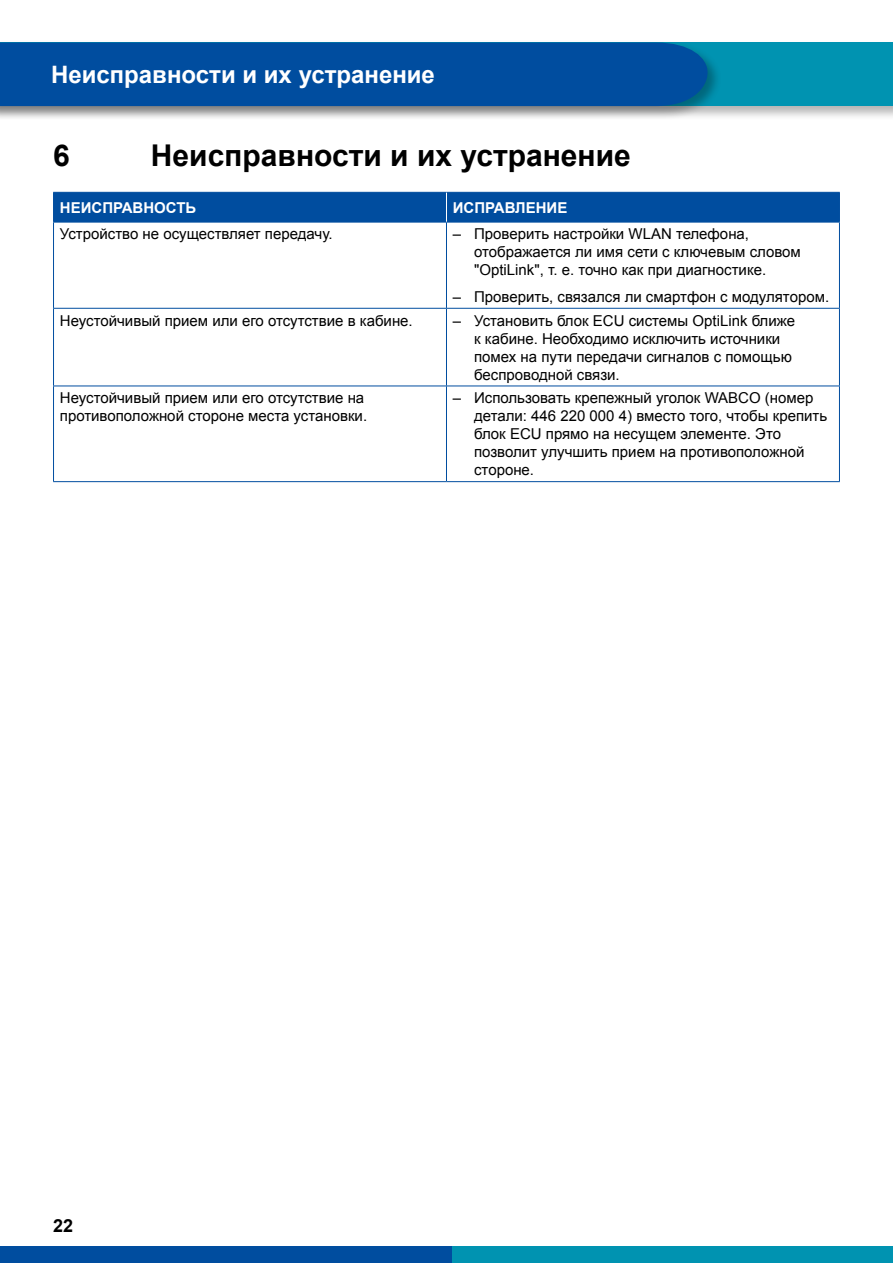
<style>
.page{position:relative;width:893px;height:1263px;background:#fff}
.page>*{position:absolute;margin:0;border:0;box-sizing:border-box;transform-origin:0 0}
.t1{font:700 30px "Arial";color:#000}
.t2{font:700 24px "Arial";color:#fff}
.t3{font:700 18px "Arial";color:#000}
.t4{font:15px/18px "Arial";color:#000}
.t5{font:700 15px "Arial";color:#fff}
</style>
<div class="page">
<div style="left:0;top:1246px;width:453px;height:17px;background:#004d9f"></div>
<div style="left:453px;top:1246px;width:440px;height:17px;background:#0093b1"></div>
<div style="left:0;top:40px;width:893px;height:81px;background:#000;opacity:.3"></div>
<div style="left:0;top:43px;width:893px;height:63px;background:#0093b1"></div>
<div style="left:0;top:40px;width:722px;height:81px;background:#000;opacity:.3"></div>
<div style="left:0;top:43px;width:708px;height:63px;background:#004d9f"></div>
<hr style="left:53px;top:222px;width:393px;height:1px;background:#004d9f">
<hr style="left:53px;top:222px;width:1px;height:86px;background:#004d9f">
<hr style="left:446px;top:222px;width:394px;height:1px;background:#004d9f">
<hr style="left:446px;top:222px;width:1px;height:86px;background:#004d9f">
<hr style="left:839px;top:222px;width:1px;height:86px;background:#004d9f">
<hr style="left:53px;top:308px;width:393px;height:1px;background:#004d9f">
<hr style="left:53px;top:309px;width:1px;height:77px;background:#004d9f">
<hr style="left:446px;top:308px;width:394px;height:1px;background:#004d9f">
<hr style="left:446px;top:309px;width:1px;height:77px;background:#004d9f">
<hr style="left:839px;top:309px;width:1px;height:77px;background:#004d9f">
<hr style="left:53px;top:386px;width:393px;height:1px;background:#004d9f">
<hr style="left:53px;top:386px;width:1px;height:95px;background:#004d9f">
<hr style="left:446px;top:386px;width:394px;height:1px;background:#004d9f">
<hr style="left:446px;top:386px;width:1px;height:95px;background:#004d9f">
<hr style="left:839px;top:386px;width:1px;height:95px;background:#004d9f">
<hr style="left:53px;top:481px;width:393px;height:1px;background:#004d9f">
<hr style="left:446px;top:481px;width:394px;height:1px;background:#004d9f">
<div style="left:53px;top:192px;width:787px;height:30px;background:#004d9f"></div>
<h2 class="t2" style="left:51px;top:59px;width:385px">Неисправности и их устранение</h2>
<h1 class="t1" style="left:53px;top:136px;width:18px">6</h1>
<h1 class="t1" style="left:151px;top:136px;width:481px">Неисправности и их устранение</h1>
<p class="t5" style="left:60px;top:197px;width:138px">НЕИСПРАВНОСТЬ</p>
<p class="t5" style="left:453px;top:197px;width:116px">ИСПРАВЛЕНИЕ</p>
<p class="t4" style="left:60px;top:225px;width:274px">Устройство не осуществляет передачу.</p>
<p class="t4" style="left:474px;top:225px;width:328px;text-indent:-21px">– Проверить настройки WLAN телефона, отображается ли имя сети с ключевым словом "OptiLink", т. е. точно как при диагностике.</p>
<p class="t4" style="left:453px;top:288px;width:378px">– Проверить, связался ли смартфон с модулятором.</p>
<p class="t4" style="left:60px;top:311px;width:354px">Неустойчивый прием или его отсутствие в кабине.</p>
<p class="t4" style="left:474px;top:311px;width:322px;text-indent:-21px">– Установить блок ECU системы OptiLink ближе к кабине. Необходимо исключить источники помех на пути передачи сигналов с помощью беспроводной связи.</p>
<p class="t4" style="left:60px;top:389px;width:309px">Неустойчивый прием или его отсутствие на противоположной стороне места установки.</p>
<p class="t4" style="left:474px;top:389px;width:355px;text-indent:-21px">– Использовать крепежный уголок WABCO (номер детали: 446 220 000 4) вместо того, чтобы крепить блок ECU прямо на несущем элементе. Это позволит улучшить прием на противоположной стороне.</p>
<p class="t3" style="left:53px;top:1214px;width:22px">22</p>
</div>
